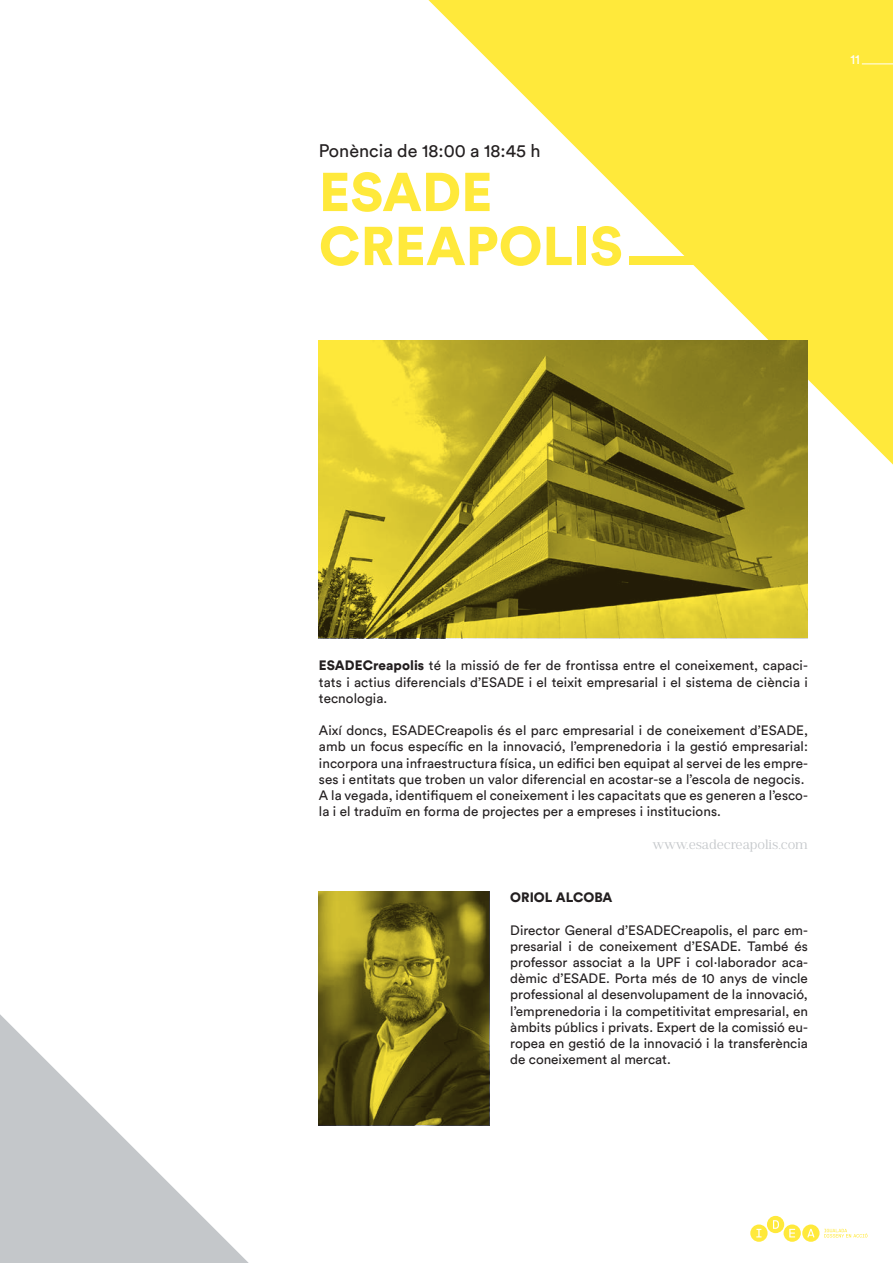
<style>
.page{position:relative;width:893px;height:1263px;background:#fff}
.page>*{position:absolute;margin:0;border:0;box-sizing:border-box;transform-origin:0 0}
.t1{font:900 54px/54px "Circular Std";color:#ffe93b}
.t2{font:18px "Circular Std";color:#231f20}
.t3{font:13.5px/16.2px "Circular Std";letter-spacing:.005em;color:#231f20;text-align:justify}
.t4{font:13.5px "Jules Text";letter-spacing:-.01em;color:#c4c7ca}
.t5{font:900 13.5px "Circular Std";color:#231f20}
.t6{font:13.5px "Circular Std";color:#fff}
.s1{font-weight:900}
</style>
<div class="page">
<svg style="left:428px;top:0;width:465px;height:465px;fill:#ffe93b"></svg>
<svg style="left:0;top:1014px;width:249px;height:249px"></svg>
<hr style="left:862px;top:64px;width:31px;height:1px;background:#fff">
<img style="left:319px;top:891px;width:170px;height:234px">
<img style="left:319px;top:340px;width:489px;height:298px">
<div style="left:629px;top:257px;width:179px;height:8px;background:#ffe93b"></div>
<svg style="left:750px;top:1216px;width:117px;height:26px"></svg>
<h2 class="t2" style="left:319px;top:140px;width:223px">Ponència de 18:00 a 18:45 h</h2>
<h1 class="t1" style="left:319px;top:164px;width:305px">ESADE<br>CREAPOLIS</h1>
<p class="t6" style="left:850px;top:51px;width:11px">11</p>
<p class="t3" style="left:319px;top:657px;width:490px"><span class="s1">ESADECreapolis</span> té la missió de fer de frontissa entre el coneixement, capaci&shy;tats i actius diferencials d’ESADE i el teixit empresarial i el sistema de ciència i tecnologia.</p>
<p class="t3" style="left:319px;top:722px;width:491px;text-align:left">Així doncs, ESADECreapolis és el parc empresarial i de coneixement d’ESADE, amb un focus específic en la innovació, l’emprenedoria i la gestió empresarial: incorpora una infraestructura física, un edifici ben equipat al servei de les empre&shy;ses i entitats que troben un valor diferencial en acostar-se a l’escola de negocis.<br>A la vegada, identifiquem el coneixement i les capacitats que es generen a l’esco&shy;la i el traduïm en forma de projectes per a empreses i institucions.</p>
<p class="t4" style="left:652px;top:835px;width:157px">www.esadecreapolis.com</p>
<p class="t5" style="left:510px;top:888px;width:104px">ORIOL ALCOBA</p>
<p class="t3" style="left:510px;top:921px;width:299px">Director General d’ESADECreapolis, el parc em&shy;presarial i de coneixement d’ESADE. També és professor associat a la UPF i col·laborador aca&shy;dèmic d’ESADE. Porta més de 10 anys de vincle professional al desenvolupament de la innovació, l’emprenedoria i la competitivitat empresarial, en àmbits públics i privats. Expert de la comissió eu&shy;ropea en gestió de la innovació i la transferència de coneixement al mercat.</p>
</div>
